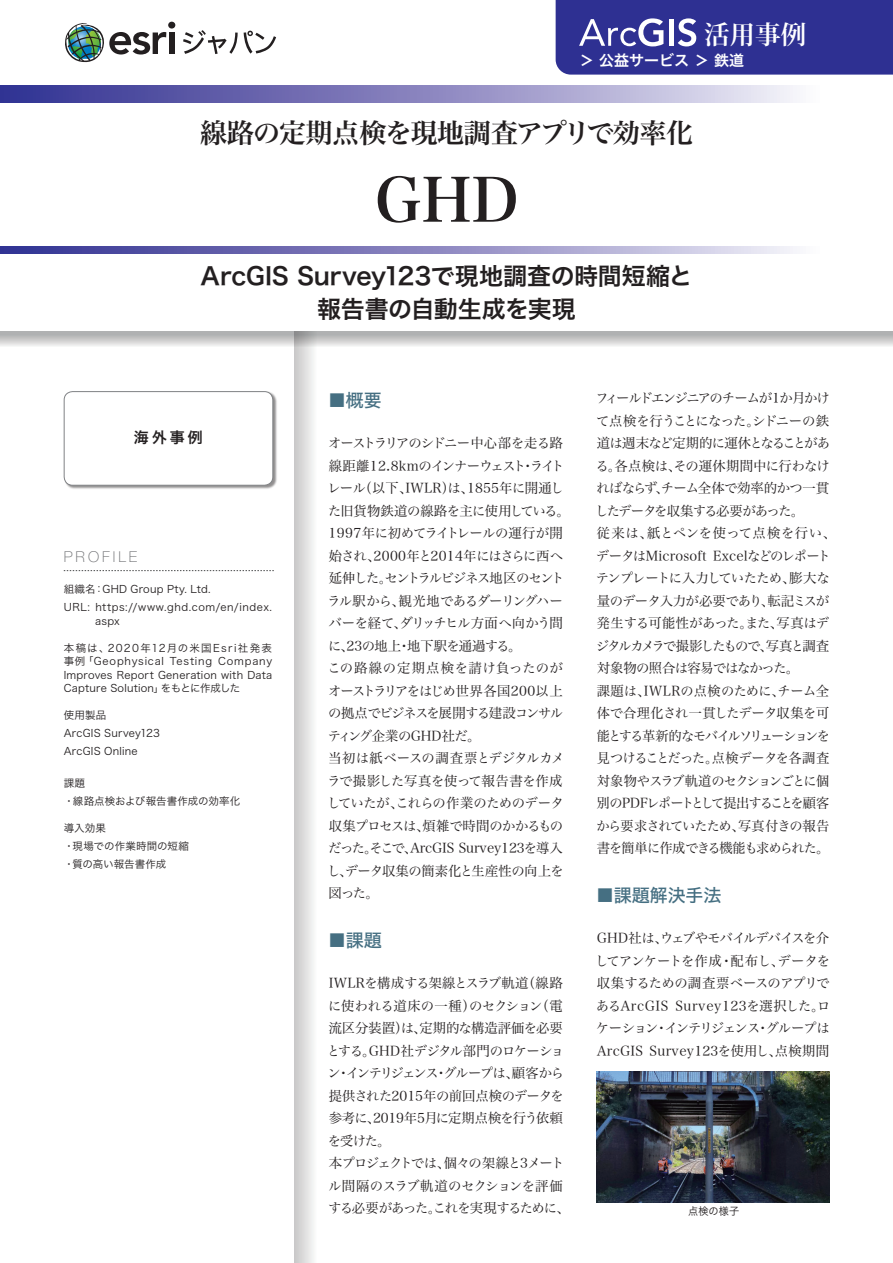
<style>
.page{position:relative;width:893px;height:1263px;background:#fff}
.page>*{position:absolute;margin:0;border:0;box-sizing:border-box;transform-origin:0 0}
.t1{font:60px "Hira Min Pro W6";color:#231f20}
.t2{font:27px "Hira Min Pro W6";letter-spacing:-.02em;color:#231f20}
.t3{font:700 25.5px "Koz Min Pro";color:#fff}
.t4{font:24px "Hira Kaku Pro W6";letter-spacing:-.015em;color:#231f20}
.t5{font:18px "Hira Kaku Std W5";letter-spacing:-.005em;color:#456f82}
.t6{font:15px "Hira Kaku Pro W6";color:#fff}
.t7{font:100 15px "Helvetica Neue";letter-spacing:.2em;color:#6c6d70}
.t8{font:15px "Hira Kaku Pro W6";color:#231f20}
.t9{font:13.5px/22.5px "Hira Min Pro W3";letter-spacing:-.045em;color:#231f20;text-align:justify}
.t10{font:13.5px/22.5px "Hira Min Pro W3";letter-spacing:-.07em;color:#231f20}
.t11{font:10.5px/13.5px "Hira Kaku Pro W3";letter-spacing:.02em;color:#231f20;text-align:justify}
.t12{font:10.5px/13.5px "Hira Kaku Pro W3";letter-spacing:.05em;color:#231f20}
.t13{font:10.5px "Hira Kaku Pro W3";letter-spacing:-.005em;color:#231f20}
</style>
<div class="page">
<svg style="left:64px;top:570px;width:210px;height:1px"></svg>
<div style="left:64px;top:391px;width:213px;height:99px;background:#231f20;opacity:.5"></div>
<div style="left:64px;top:392px;width:209px;height:93px;background:#fff;border-radius:9px"></div>
<div style="left:64px;top:391px;width:209px;height:95px;border:1px solid #808285;border-radius:9px"></div>
<svg style="left:295px;top:348px;width:19px;height:915px"></svg>
<svg style="left:0;top:332px;width:893px;height:16px"></svg>
<div style="left:168px;top:22px;width:7px;height:7px;background:#231f20;border-radius:50%"></div>
<div style="left:169px;top:33px;width:5px;height:21px;background:#231f20"></div>
<svg style="left:65px;top:23px;width:101px;height:40px"></svg>
<svg style="left:183px;top:30px;width:93px;height:24px"></svg>
<svg style="left:0;top:85px;width:793px;height:17px;background:#8986bf"></svg>
<svg style="left:0;top:247px;width:793px;height:6px;background:#8986bf"></svg>
<div style="left:556px;top:0;width:337px;height:75px;background:#2e3092"></div>
<img style="left:597px;top:1071px;width:232px;height:131px">
<p class="t3" style="left:704px;top:16px;width:103px">活用事例</p>
<p class="t6" style="left:579px;top:47px;width:166px">＞ 公益サービス ＞ 鉄道</p>
<p class="t2" style="left:200px;top:109px;width:495px">線路の定期点検を現地調査アプリで効率化</p>
<p class="t1" style="left:374px;top:147px;width:146px">GHD</p>
<p class="t4" style="left:201px;top:254px;width:493px">ArcGIS Survey123で現地調査の時間短縮と</p>
<p class="t4" style="left:317px;top:287px;width:260px">報告書の自動生成を実現</p>
<p class="t8" style="left:134px;top:424px;width:70px">海外事例</p>
<p class="t7" style="left:64px;top:548px;width:75px">PROFILE</p>
<p class="t11" style="left:64px;top:582px;width:148px">組織名：GHD Group Pty. Ltd.</p>
<p class="t12" style="left:95px;top:600px;width:178px;text-indent:-32px">URL: https://www.ghd.com/en/index. aspx</p>
<p class="t11" style="left:64px;top:640px;width:210px">本稿は、2020年12月の米国Esri社発表事例「Geophysical Testing Company Improves Report Generation with Data Capture Solution」をもとに作成した</p>
<p class="t11" style="left:64px;top:708px;width:44px">使用製品</p>
<p class="t11" style="left:64px;top:726px;width:98px">ArcGIS Survey123</p>
<p class="t11" style="left:64px;top:744px;width:75px">ArcGIS Online</p>
<p class="t11" style="left:64px;top:775px;width:23px">課題</p>
<p class="t11" style="left:64px;top:793px;width:178px">・線路点検および報告書作成の効率化</p>
<p class="t11" style="left:64px;top:820px;width:44px">導入効果</p>
<p class="t11" style="left:64px;top:838px;width:127px">・現場での作業時間の短縮</p>
<p class="t13" style="left:64px;top:855px;width:104px">・質の高い報告書作成</p>
<p class="t5" style="left:328px;top:387px;width:55px">■概要</p>
<p class="t9" style="left:327px;top:431px;width:244px;text-align:left">オーストラリアのシドニー中心部を走る路線距離12.8kmのインナーウェスト・ライトレール（以下、IWLR）は、1855年に開通した旧貨物鉄道の線路を主に使用している。<br>1997年に初めてライトレールの運行が開始され、2000年と2014年にはさらに西へ延伸した。セントラルビジネス地区のセントラル駅から、観光地であるダーリングハーバーを経て、ダリッチヒル方面へ向かう間に、23の地上・地下駅を通過する。</p>
<p class="t9" style="left:327px;top:656px;width:237px">この路線の定期点検を請け負ったのがオーストラリアをはじめ世界各国200以上の拠点でビジネスを展開する建設コンサルティング企業のGHD社だ。</p>
<p class="t9" style="left:327px;top:746px;width:239px;text-align:left">当初は紙ベースの調査票とデジタルカメラで撮影した写真を使って報告書を作成していたが、これらの作業のためのデータ収集プロセスは、煩雑で時間のかかるものだった。そこで、ArcGIS Survey123を導入し、データ収集の簡素化と生産性の向上を図った。</p>
<p class="t5" style="left:328px;top:927px;width:55px">■課題</p>
<p class="t9" style="left:327px;top:971px;width:239px">IWLRを構成する架線とスラブ軌道（線路に使われる道床の一種）のセクション（電流区分装置）は、定期的な構造評価を必要とする。GHD社デジタル部門のロケーション・インテリジェンス・グループは、顧客から提供された2015年の前回点検のデータを参考に、2019年5月に定期点検を行う依頼を受けた。</p>
<p class="t10" style="left:328px;top:1151px;width:243px">本プロジェクトでは、個々の架線と3メートル間隔のスラブ軌道のセクションを評価する必要があった。これを実現するために、</p>
<p class="t9" style="left:595px;top:386px;width:236px">フィールドエンジニアのチームが1か月かけて点検を行うことになった。シドニーの鉄道は週末など定期的に運休となることがある。各点検は、その運休期間中に行わなければならず、チーム全体で効率的かつ一貫したデータを収集する必要があった。</p>
<p class="t9" style="left:596px;top:521px;width:242px;text-align:left">従来は、紙とペンを使って点検を行い、データはMicrosoft Excelなどのレポートテンプレートに入力していたため、膨大な量のデータ入力が必要であり、転記ミスが発生する可能性があった。また、写真はデジタルカメラで撮影したもので、写真と調査対象物の照合は容易ではなかった。</p>
<p class="t9" style="left:596px;top:678px;width:235px">課題は、IWLRの点検のために、チーム全体で合理化され一貫したデータ収集を可能とする革新的なモバイルソリューションを見つけることだった。点検データを各調査対象物やスラブ軌道のセクションごとに個別のPDFレポートとして提出することを顧客から要求されていたため、写真付きの報告書を簡単に作成できる機能も求められた。</p>
<p class="t5" style="left:596px;top:882px;width:127px">■課題解決手法</p>
<p class="t9" style="left:595px;top:926px;width:237px">GHD社は、ウェブやモバイルデバイスを介してアンケートを作成・配布し、データを収集するための調査票ベースのアプリであるArcGIS Survey123を選択した。ロケーション・インテリジェンス・グループはArcGIS Survey123を使用し、点検期間</p>
<p class="t11" style="left:688px;top:1203px;width:52px">点検の様子</p>
</div>
